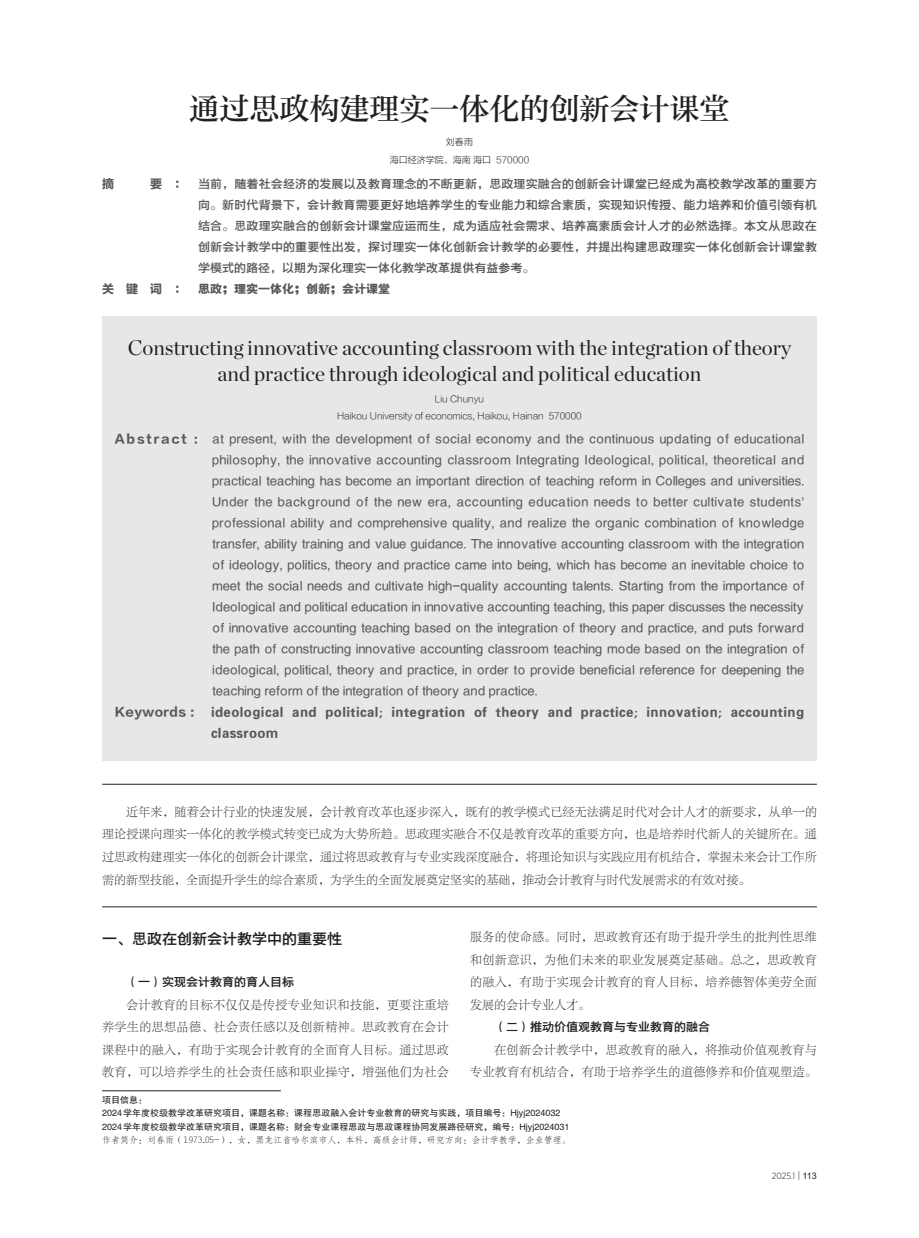
<style>
.page{position:relative;width:919px;height:1238px;background:#fff}
.page>*{position:absolute;margin:0;border:0;box-sizing:border-box;transform-origin:0 0}
.标题{font:30px "FZZHUNYSK GBK1 0";color:#231f20}
.英文标题{font:21px/25.2px "Chronicle Display";color:#231f20;text-align:center}
.一{font:15px "FZYDZHK GBK1 0";color:#231f20}
.英文摘要{font:12px/21px "FZYDZHK GBK1 0";letter-spacing:.03em;color:#57585a;text-align:justify}
.正文{font:12px/22.5px "FZLTSK GBK1 0";letter-spacing:.035em;color:#231f20;text-align:justify}
.摘要{font:12px/21px "FZYDZHK GBK1 0";color:#57585a;text-align:justify}
.上下线{font:12px/22.5px "FZLTSK GBK1 0";color:#231f20;text-align:justify}
.英文关键词{font:12px/21px "FZYDCHK GBK1 0";letter-spacing:.035em;color:#57585a}
.一-2{font:12px "FZYDZHK GBK1 0";color:#231f20}
.关键词{font:12px "FZYDCHK GBK1 0";color:#57585a}
.英文关键词-2{font:12px "FZLTDHK GBK1 0";letter-spacing:.03em;color:#57585a}
.摘要-2{font:12px "FZLTDHK GBK1 0";color:#57585a}
.基金无线{font:9px "FZHTK GBK1 0";color:#231f20}
.作者简介无线{font:9px "FZFSK GBK1 0";color:#231f20}
.英文单位{font:9px "FZLTXHK GBK1 0";color:#231f20}
.单位{font:9px "FZLTXHK GBK1 0";color:#231f20}
.t1{font:300 9px "Gotham Narrow";color:#231f20}
.英文作者{font:9px "FZLTXHK GBK1 0";color:#231f20}
.基金{font:9px "FZHTK GBK1 0";color:#231f20}
.作者{font:9px "FZLTXHK GBK1 0";color:#231f20}
.s1{font-family:"FZLTDHK GBK1 0"}
.s2{font-family:"FZLTKHK GBK1 0";font-weight:400}
.s3{font-family:"Arial";font-weight:400}
</style>
<div class="page">
<hr style="left:102px;top:1090px;width:179px;height:1px;background:#231f20">
<div style="left:102px;top:316px;width:714px;height:444px;background:#e6e7e9"></div>
<hr style="left:102px;top:784px;width:714px;height:1px;background:#231f20">
<hr style="left:102px;top:906px;width:714px;height:1px;background:#231f20">
<p class="标题" style="left:189px;top:91px;width:541px">通过思政构建理实一体化的创新会计课堂</p>
<p class="作者" style="left:446px;top:137px;width:28px">刘春雨</p>
<p class="单位" style="left:390px;top:155px;width:141px">海口经济学院，海南 海口 570000</p>
<p class="摘要-2" style="left:102px;top:177px;width:13px">摘</p>
<p class="摘要" style="left:198px;top:174px;width:620px;text-indent:-48px"><span class="s1">要 ：</span> 当前，随着社会经济的发展以及教育理念的不断更新，思政理实融合的创新会计课堂已经成为高校教学改革的重要方向。新时代背景下，会计教育需要更好地培养学生的专业能力和综合素质，实现知识传授、能力培养和价值引领有机结合。思政理实融合的创新会计课堂应运而生，成为适应社会需求、培养高素质会计人才的必然选择。本文从思政在创新会计教学中的重要性出发，探讨理实一体化创新会计教学的必要性，并提出构建思政理实一体化创新会计课堂教学模式的路径，以期为深化理实一体化教学改革提供有益参考。</p>
<p class="关键词" style="left:102px;top:282px;width:289px"><span class="s1">关 键 词 ：</span> 思政；理实一体化；创新；会计课堂</p>
<p class="英文标题" style="left:128px;top:334px;width:665px">Constructing innovative accounting classroom with the integration of theory and practice through ideological and political education</p>
<p class="英文作者" style="left:435px;top:394px;width:51px">Liu Chunyu</p>
<p class="英文单位" style="left:337px;top:411px;width:246px">Haikou University of economics, Haikou, Hainan 570000</p>
<p class="英文摘要" style="left:212px;top:429px;width:593px;text-indent:-98px"><span class="s1">Abstract :</span> at present, with the development of social economy and the continuous updating of educational philosophy, the innovative accounting classroom Integrating Ideological, political, theoretical and practical teaching has become an important direction of teaching reform in Colleges and universities.<br>Under the background of the new era, accounting education needs to better cultivate students' professional ability and comprehensive quality, and realize the organic combination of knowledge transfer, ability training and value guidance. The innovative accounting classroom with the integration of ideology, politics, theory and practice came into being, which has become an inevitable choice to meet the social needs and cultivate high-quality accounting talents. Starting from the importance of Ideological and political education in innovative accounting teaching, this paper discusses the necessity of innovative accounting teaching based on the integration of theory and practice, and puts forward the path of constructing innovative accounting classroom teaching mode based on the integration of ideological, political, theory and practice, in order to provide beneficial reference for deepening the teaching reform of the integration of theory and practice.</p>
<p class="英文关键词-2" style="left:115px;top:705px;width:81px">Keywords :</p>
<p class="英文关键词" style="left:211px;top:702px;width:594px">ideological and political; integration of theory and practice; innovation; accounting classroom</p>
<p class="上下线" style="left:102px;top:800px;width:716px;text-indent:24px">近年来，随着会计行业的快速发展，会计教育改革也逐步深入，既有的教学模式已经无法满足时代对会计人才的新要求，从单一的理论授课向理实一体化的教学模式转变已成为大势所趋。思政理实融合不仅是教育改革的重要方向，也是培养时代新人的关键所在。通过思政构建理实一体化的创新会计课堂，通过将思政教育与专业实践深度融合，将理论知识与实践应用有机结合，掌握未来会计工作所需的新型技能，全面提升学生的综合素质，为学生的全面发展奠定坚实的基础，推动会计教育与时代发展需求的有效对接。</p>
<p class="正文" style="left:470px;top:925px;width:348px">服务的使命感。同时，思政教育还有助于提升学生的批判性思维和创新意识，为他们未来的职业发展奠定基础。总之，思政教育的融入，有助于实现会计教育的育人目标，培养德智体美劳全面发展的会计专业人才。</p>
<p class="一-2" style="left:494px;top:1020px;width:217px">（二）推动价值观教育与专业教育的融合</p>
<p class="正文" style="left:470px;top:1038px;width:348px;text-align:right">在创新会计教学中，思政教育的融入，将推动价值观教育与<br>专业教育有机结合，有助于培养学生的道德修养和价值观塑造。</p>
<p class="一" style="left:102px;top:930px;width:241px">一、思政在创新会计教学中的重要性</p>
<p class="一-2" style="left:126px;top:975px;width:169px">（一）实现会计教育的育人目标</p>
<p class="正文" style="left:102px;top:993px;width:348px;text-indent:24px">会计教育的目标不仅仅是传授专业知识和技能，更要注重培养学生的思想品德、社会责任感以及创新精神。思政教育在会计课程中的融入，有助于实现会计教育的全面育人目标。通过思政教育，可以培养学生的社会责任感和职业操守，增强他们为社会</p>
<p class="基金" style="left:102px;top:1094px;width:46px">项目信息：</p>
<p class="基金无线" style="left:102px;top:1107px;width:459px">2024学年度校级教学改革研究项目，课题名称：课程思政融入会计专业教育的研究与实践，项目编号：Hjyj2024032</p>
<p class="基金无线" style="left:102px;top:1121px;width:468px">2024学年度校级教学改革研究项目，课题名称：财会专业课程思政与思政课程协同发展路径研究，编号：Hjyj2024031</p>
<p class="作者简介无线" style="left:102px;top:1135px;width:470px">作者简介：刘春雨（1973.05-），女，黑龙江省哈尔滨市人，本科，高级会计师，研究方向：会计学教学，企业管理。</p>
<p class="t1" style="left:771px;top:1170px;width:46px">2025.1 <span class="s2">|</span> <span class="s3">113</span></p>
</div>
